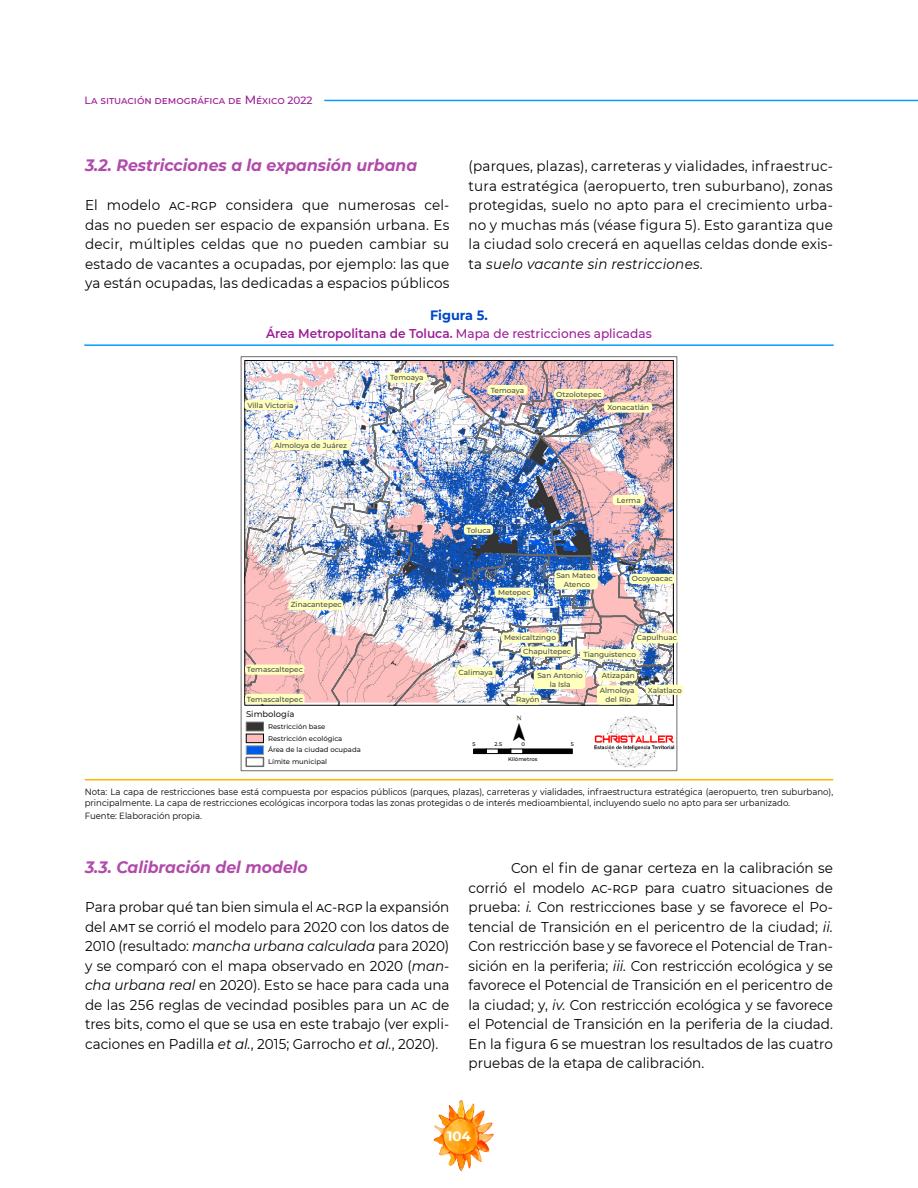
<style>
.page{position:relative;width:918px;height:1188px;background:#fff}
.page>*{position:absolute;margin:0;border:0;box-sizing:border-box;transform-origin:0 0}
.t1{font:36.45px "ESRI North";color:#000}
.subtema{font:italic 700 16.5px "Montserrat";color:#b14aab;scale:.95 1}
.body{font:14.25px/19.5px "Montserrat";letter-spacing:.015em;color:#000;text-align:justify;scale:.95 1}
.body_san{font:14.25px/19.5px "Montserrat";color:#000;text-align:justify;scale:.95 1}
.Titulo_Grafica_V2{font:700 13.5px "Montserrat";color:#0047c7;scale:.95 1}
.t2{font:700 13.5px "Montserrat";color:#fff}
.Titulo_Grafica_V2-2{font:500 12.75px "Montserrat";color:#9d1d96;scale:.95 1}
.t3{font:500 10.5px "Montserrat";color:#9d1d96}
.fuente{font:9px/11.2px "Montserrat";color:#000;scale:.95 1}
.t4{font:500 8.4px "Montserrat";color:#1d1d1b}
.t5{font:500 7.35px/8.6px "Montserrat";color:#4a4a49;text-align:center}
.t6{font:500 6.9px/12px "Montserrat";color:#1d1d1b}
.t7{font:500 5.4px "Montserrat";color:#000}
.s1{font-size:12px}
.s2{font-style:italic}
.s3{font-weight:600}
</style>
<div class="page">
<img style="left:433px;top:1100px;width:61px;height:71px">
<hr style="left:324px;top:100px;width:594px;height:1px;background:#079dfa">
<img style="left:246px;top:362px;width:426px;height:342px">
<img style="left:594px;top:716px;width:81px;height:52px">
<div style="left:488px;top:385px;width:39px;height:10px;background:#ffffbe;border-radius:3px"></div>
<div style="left:555px;top:570px;width:43px;height:20px;background:#ffffbe;border-radius:3px"></div>
<div style="left:521px;top:646px;width:54px;height:11px;background:#ffffbe;border-radius:3px"></div>
<div style="left:598px;top:671px;width:39px;height:10px;background:#ffffbe;border-radius:3px"></div>
<div style="left:501px;top:633px;width:58px;height:10px;background:#ffffbe;border-radius:3px"></div>
<div style="left:597px;top:685px;width:41px;height:20px;background:#ffffbe;border-radius:3px"></div>
<div style="left:464px;top:525px;width:29px;height:10px;background:#ffffbe;border-radius:3px"></div>
<div style="left:613px;top:495px;width:32px;height:10px;background:#ffffbe;border-radius:3px"></div>
<div style="left:272px;top:440px;width:79px;height:10px;background:#ffffbe;border-radius:3px"></div>
<div style="left:495px;top:588px;width:39px;height:10px;background:#ffffbe;border-radius:3px"></div>
<div style="left:456px;top:667px;width:40px;height:10px;background:#ffffbe;border-radius:3px"></div>
<div style="left:554px;top:389px;width:50px;height:10px;background:#ffffbe;border-radius:3px"></div>
<div style="left:604px;top:402px;width:48px;height:11px;background:#ffffbe;border-radius:3px"></div>
<div style="left:629px;top:574px;width:46px;height:10px;background:#ffffbe;border-radius:3px"></div>
<div style="left:580px;top:649px;width:59px;height:10px;background:#ffffbe;border-radius:3px"></div>
<div style="left:634px;top:633px;width:44px;height:10px;background:#ffffbe;border-radius:3px"></div>
<div style="left:387px;top:373px;width:40px;height:10px;background:#ffffbe;border-radius:3px"></div>
<div style="left:534px;top:670px;width:51px;height:19px;background:#ffffbe;border-radius:3px"></div>
<div style="left:245px;top:400px;width:50px;height:10px;background:#ffffbe;border-radius:3px"></div>
<div style="left:288px;top:600px;width:55px;height:10px;background:#ffffbe;border-radius:3px"></div>
<div style="left:245px;top:665px;width:60px;height:10px;background:#ffffbe;border-radius:3px"></div>
<div style="left:245px;top:694px;width:60px;height:10px;background:#ffffbe;border-radius:3px"></div>
<div style="left:515px;top:695px;width:26px;height:10px;background:#ffffbe;border-radius:3px"></div>
<div style="left:646px;top:685px;width:38px;height:10px;background:#ffffbe;border-radius:3px"></div>
<svg style="left:473px;top:748px;width:51px;height:6px"></svg>
<div style="left:523px;top:749px;width:50px;height:5px;background:#000"></div>
<div style="left:246px;top:722px;width:18px;height:9px;background:#343434;border:1px solid #6e6e6e"></div>
<div style="left:246px;top:734px;width:18px;height:9px;background:#ffbebe;border:1px solid #000"></div>
<div style="left:246px;top:745px;width:18px;height:10px;background:#005ce6;border:1px solid #9c9c9c"></div>
<div style="left:246px;top:757px;width:18px;height:10px;border:1px solid #686868"></div>
<hr style="left:84px;top:344px;width:750px;height:2px;background:#079dfa">
<hr style="left:85px;top:779px;width:748px;height:1px;background:#feb300">
<p class="t3" style="left:85px;top:92px;width:230px">La situación demográfica de <span class="s1">M</span>éxico 2022</p>
<p class="subtema" style="left:85px;top:153px;width:351px">3.2. Restricciones a la expansión urbana</p>
<p class="body" style="left:85px;top:195px;width:385px">El modelo AC-RGP considera que numerosas cel&shy;das no pueden ser espacio de expansión urbana. Es decir, múltiples celdas que no pueden cambiar su estado de vacantes a ocupadas, por ejemplo: las que ya están ocupadas, las dedicadas a espacios públicos</p>
<p class="body" style="left:469px;top:156px;width:385px">(parques, plazas), carreteras y vialidades, infraestruc&shy;tura estratégica (aeropuerto, tren suburbano), zonas protegidas, suelo no apto para el crecimiento urba&shy;no y muchas más (véase figura 5). Esto garantiza que la ciudad solo crecerá en aquellas celdas donde exis&shy;ta <span class="s2">suelo vacante sin restricciones</span>.</p>
<p class="Titulo_Grafica_V2" style="left:430px;top:306px;width:62px">Figura 5.</p>
<p class="Titulo_Grafica_V2-2" style="left:266px;top:325px;width:407px"><span class="s3">Área Metropolitana de Toluca.</span> Mapa de restricciones aplicadas</p>
<p class="t5" style="left:247px;top:400px;width:48px">Villa Victoria</p>
<p class="t5" style="left:274px;top:440px;width:74px">Almoloya de Juárez</p>
<p class="t5" style="left:390px;top:373px;width:35px">Temoaya</p>
<p class="t5" style="left:291px;top:600px;width:52px">Zinacantepec</p>
<p class="t5" style="left:491px;top:386px;width:35px">Temoaya</p>
<p class="t5" style="left:556px;top:389px;width:47px">Otzolotepec</p>
<p class="t5" style="left:607px;top:403px;width:43px">Xonacatlán</p>
<p class="t5" style="left:467px;top:525px;width:26px">Toluca</p>
<p class="t5" style="left:498px;top:588px;width:34px">Metepec</p>
<p class="t5" style="left:617px;top:495px;width:25px">Lerma</p>
<p class="t5" style="left:556px;top:571px;width:41px">San Mateo<br>Atenco</p>
<p class="t5" style="left:632px;top:574px;width:42px">Ocoyoacac</p>
<p class="t5" style="left:504px;top:633px;width:53px">Mexicaltzingo</p>
<p class="t5" style="left:523px;top:646px;width:49px">Chapultepec</p>
<p class="t5" style="left:637px;top:633px;width:42px">Capulhuac</p>
<p class="t5" style="left:583px;top:650px;width:54px">Tianguistenco</p>
<p class="t5" style="left:247px;top:665px;width:57px">Temascaltepec</p>
<p class="t5" style="left:247px;top:694px;width:57px">Temascaltepec</p>
<p class="t5" style="left:516px;top:695px;width:25px">Rayón</p>
<p class="t5" style="left:459px;top:667px;width:36px">Calimaya</p>
<p class="t5" style="left:537px;top:671px;width:47px">San Antonio la Isla</p>
<p class="t4" style="left:246px;top:708px;width:50px">Simbología</p>
<p class="t6" style="left:268px;top:720px;width:59px">Restricción base</p>
<p class="t6" style="left:268px;top:743px;width:94px">Área de la ciudad ocupada<br>Límite municipal</p>
<p class="t6" style="left:268px;top:732px;width:76px">Restricción ecológica</p>
<p class="t1" style="left:513px;top:707px;width:14px">¯</p>
<p class="t7" style="left:472px;top:741px;width:5px">5</p>
<p class="t7" style="left:522px;top:741px;width:5px">0</p>
<p class="t7" style="left:495px;top:741px;width:9px">2.5</p>
<p class="t7" style="left:508px;top:755px;width:31px">Kilómetros</p>
<p class="t7" style="left:571px;top:741px;width:5px">5</p>
<p class="t5" style="left:602px;top:671px;width:35px">Atizapán</p>
<p class="t5" style="left:600px;top:686px;width:36px">Almoloya del Río</p>
<p class="t5" style="left:648px;top:685px;width:35px">Xalatlaco</p>
<p class="fuente" style="left:85px;top:786px;width:789px">Nota: La capa de restricciones base está compuesta por espacios públicos (parques, plazas), carreteras y vialidades, infraestructura estratégica (aeropuerto, tren suburbano), principalmente. La capa de restricciones ecológicas incorpora todas las zonas protegidas o de interés medioambiental, incluyendo suelo no apto para ser urbanizado.</p>
<p class="fuente" style="left:85px;top:810px;width:125px">Fuente: Elaboración propia.</p>
<p class="subtema" style="left:85px;top:855px;width:236px">3.3. Calibración del modelo</p>
<p class="body" style="left:85px;top:897px;width:385px">Para probar qué tan bien simula el AC-RGP la expansión del AMT se corrió el modelo para 2020 con los datos de 2010 (resultado: <span class="s2">mancha urbana calculada</span> para 2020) y se comparó con el mapa observado en 2020 (<span class="s2">man&shy;cha urbana real</span> en 2020). Esto se hace para cada una de las 256 reglas de vecindad posibles para un AC de tres bits, como el que se usa en este trabajo (ver expli&shy;caciones en Padilla <span class="s2">et al.</span>, 2015; Garrocho <span class="s2">et al.</span>, 2020).</p>
<p class="body_san" style="left:469px;top:858px;width:385px;text-indent:43px">Con el fin de ganar certeza en la calibración se corrió el modelo AC-RGP para cuatro situaciones de prueba: <span class="s2">i.</span> Con restricciones base y se favorece el Po&shy;tencial de Transición en el pericentro de la ciudad; <span class="s2">ii.<br></span>Con restricción base y se favorece el Potencial de Tran&shy;sición en la periferia; <span class="s2">iii.</span> Con restricción ecológica y se favorece el Potencial de Transición en el pericentro de la ciudad; y, <span class="s2">iv.</span> Con restricción ecológica y se favorece el Potencial de Transición en la periferia de la ciudad.<br>En la figura 6 se muestran los resultados de las cuatro pruebas de la etapa de calibración.</p>
<p class="t2" style="left:447px;top:1127px;width:25px">104</p>
</div>
